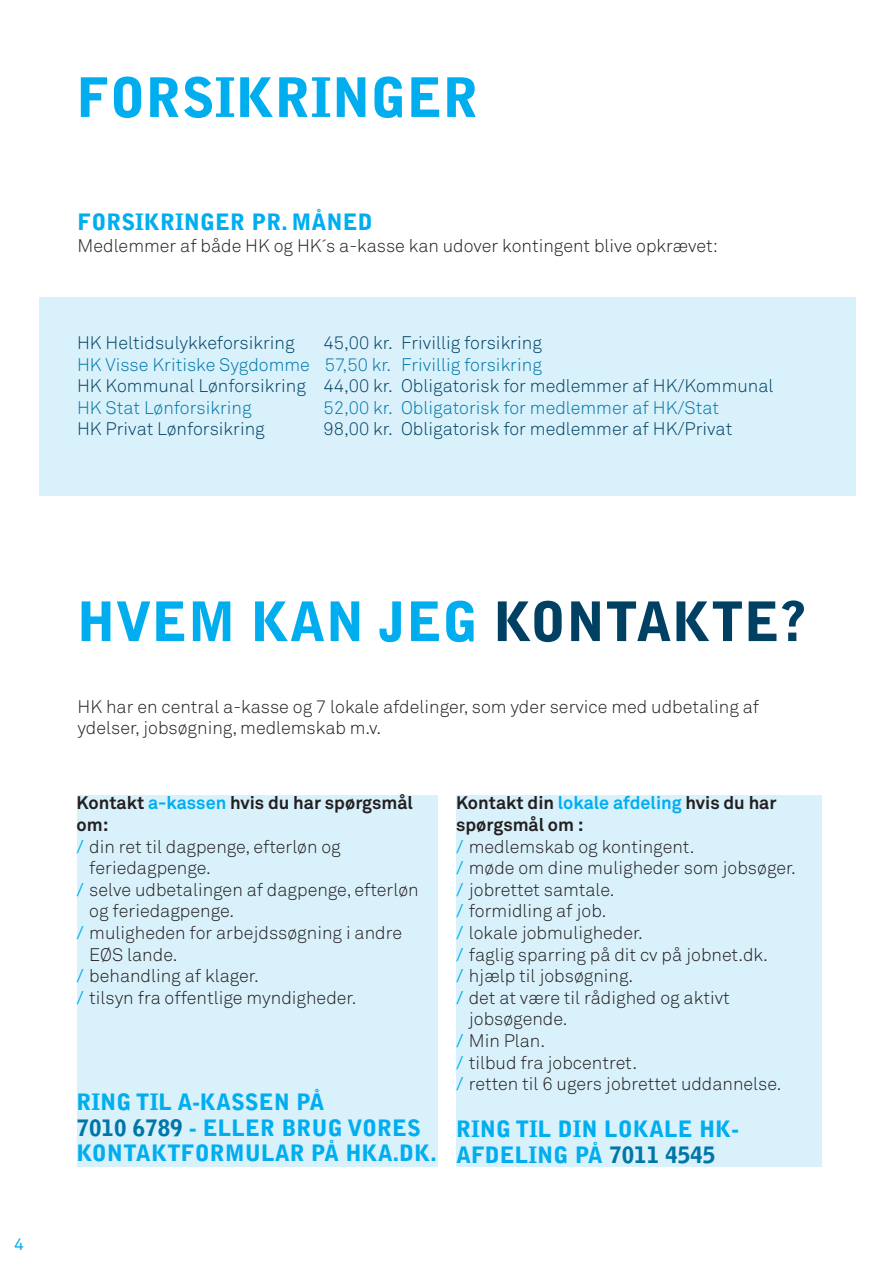
<style>
.page{position:relative;width:893px;height:1263px;background:#fff}
.page>*{position:absolute;margin:0;border:0;box-sizing:border-box;transform-origin:0 0}
.Lille_overskrift{font:900 54px "Bell Gothic Std";color:#00aeef}
.Mellemrubrik{font:900 22.5px/25.5px "Bell Gothic Std";color:#00aeef}
.Brødtekst{font:18px/21.6px "Akkurat Light Pro";color:#231f20}
.Brødtekst-2{font:18px "Akkurat Light Pro";color:#004163}
.Brødtekst-3{font:18px "Akkurat Light Pro";color:#0076a7}
.Brødtekst-4{font:700 18px/21.6px "Akkurat Pro";color:#231f20}
.t1{font:16.5px "Akkurat Pro";color:#00aeef}
.s1{color:#004163}
.s2{color:#00aeef}
.s3{font-family:"Akkurat Pro";color:#00aeef}
.s4{color:#0076a7}
</style>
<div class="page">
<div style="left:39px;top:297px;width:816px;height:198px;background:#d9f1fb"></div>
<div style="left:77px;top:795px;width:360px;height:371px;background:#d9f1fb"></div>
<div style="left:456px;top:795px;width:366px;height:371px;background:#d9f1fb"></div>
<p class="Lille_overskrift" style="left:77px;top:66px;width:404px">FORSIKRINGER</p>
<p class="Mellemrubrik" style="left:78px;top:210px;width:297px">FORSIKRINGER PR. MÅNED</p>
<p class="Brødtekst" style="left:78px;top:235px;width:642px">Medlemmer af både HK og HK´s a-kasse kan udover kontingent blive opkrævet:</p>
<p class="Brødtekst-2" style="left:77px;top:332px;width:219px">HK Heltidsulykkeforsikring</p>
<p class="Brødtekst-2" style="left:401px;top:332px;width:142px">Frivillig forsikring</p>
<p class="Brødtekst-3" style="left:77px;top:354px;width:234px">HK Visse Kritiske Sygdomme</p>
<p class="Brødtekst-3" style="left:401px;top:354px;width:142px">Frivillig forsikring</p>
<p class="Brødtekst-2" style="left:77px;top:375px;width:230px">HK Kommunal Lønforsikring</p>
<p class="Brødtekst-2" style="left:401px;top:375px;width:374px">Obligatorisk for medlemmer af HK/Kommunal</p>
<p class="Brødtekst-3" style="left:77px;top:397px;width:176px">HK Stat Lønforsikring</p>
<p class="Brødtekst-3" style="left:401px;top:397px;width:319px">Obligatorisk for medlemmer af HK/Stat</p>
<p class="Brødtekst-2" style="left:77px;top:418px;width:189px">HK Privat Lønforsikring</p>
<p class="Brødtekst-2" style="left:401px;top:418px;width:333px">Obligatorisk for medlemmer af HK/Privat</p>
<p class="Brødtekst-2" style="left:324px;top:332px;width:71px">45,00 kr.</p>
<p class="Brødtekst-3" style="left:325px;top:354px;width:68px">57,50 kr.</p>
<p class="Brødtekst-2" style="left:323px;top:375px;width:71px">44,00 kr.</p>
<p class="Brødtekst-3" style="left:324px;top:397px;width:71px">52,00 kr.</p>
<p class="Brødtekst-2" style="left:324px;top:418px;width:71px">98,00 kr.</p>
<p class="t1" style="left:15px;top:1235px;width:11px">4</p>
<p class="Lille_overskrift" style="left:77px;top:590px;width:732px">HVEM KAN JEG <span class="s1">KONTAKTE?</span></p>
<p class="Brødtekst" style="left:78px;top:696px;width:683px">HK har en central a-kasse og 7 lokale afdelinger, som yder service med udbetaling af ydelser, jobsøgning, medlemskab m.v.</p>
<p class="Brødtekst-4" style="left:77px;top:792px;width:338px">Kontakt <span class="s2">a-kassen</span> hvis du har spørgsmål om:</p>
<p class="Brødtekst" style="left:89px;top:836px;width:253px;text-indent:-13px"><span class="s3">/</span> din ret til dagpenge, efterløn og feriedagpenge.</p>
<p class="Brødtekst" style="left:89px;top:879px;width:331px;text-indent:-13px"><span class="s3">/</span> selve udbetalingen af dagpenge, efterløn og feriedagpenge.</p>
<p class="Brødtekst" style="left:89px;top:922px;width:314px;text-indent:-13px"><span class="s3">/</span> muligheden for arbejdssøgning i andre<br>EØS lande.</p>
<p class="Brødtekst" style="left:77px;top:965px;width:184px"><span class="s3">/</span> behandling af klager.</p>
<p class="Brødtekst" style="left:77px;top:987px;width:281px"><span class="s3">/</span> tilsyn fra offentlige myndigheder.</p>
<p class="Mellemrubrik" style="left:77px;top:1090px;width:249px">RING TIL A-KASSEN PÅ</p>
<p class="Mellemrubrik" style="left:77px;top:1115px;width:362px"><span class="s4">7010 6789</span> - ELLER BRUG VORES<br>KONTAKTFORMULAR PÅ HKA.DK.</p>
<p class="Brødtekst-4" style="left:456px;top:792px;width:322px">Kontakt din <span class="s2">lokale afdeling</span> hvis du har spørgsmål om :</p>
<p class="Brødtekst" style="left:456px;top:836px;width:240px"><span class="s3">/</span> medlemskab og kontingent.</p>
<p class="Brødtekst" style="left:456px;top:857px;width:341px"><span class="s3">/</span> møde om dine muligheder som jobsøger.</p>
<p class="Brødtekst" style="left:456px;top:879px;width:160px"><span class="s3">/</span> jobrettet samtale.</p>
<p class="Brødtekst" style="left:456px;top:900px;width:152px"><span class="s3">/</span> formidling af job.</p>
<p class="Brødtekst" style="left:456px;top:922px;width:188px"><span class="s3">/</span> lokale jobmuligheder.</p>
<p class="Brødtekst" style="left:456px;top:944px;width:313px"><span class="s3">/</span> faglig sparring på dit cv på jobnet.dk.</p>
<p class="Brødtekst" style="left:456px;top:965px;width:179px"><span class="s3">/</span> hjælp til jobsøgning.</p>
<p class="Brødtekst" style="left:469px;top:987px;width:262px;text-indent:-13px"><span class="s3">/</span> det at være til rådighed og aktivt jobsøgende.</p>
<p class="Brødtekst" style="left:456px;top:1030px;width:91px"><span class="s3">/</span> Min Plan.</p>
<p class="Brødtekst" style="left:456px;top:1052px;width:183px"><span class="s3">/</span> tilbud fra jobcentret.</p>
<p class="Brødtekst" style="left:456px;top:1073px;width:327px"><span class="s3">/</span> retten til 6 ugers jobrettet uddannelse.</p>
<p class="Mellemrubrik" style="left:456px;top:1117px;width:284px">RING TIL DIN LOKALE HK-<br>AFDELING PÅ <span class="s4">7011 4545</span></p>
</div>
